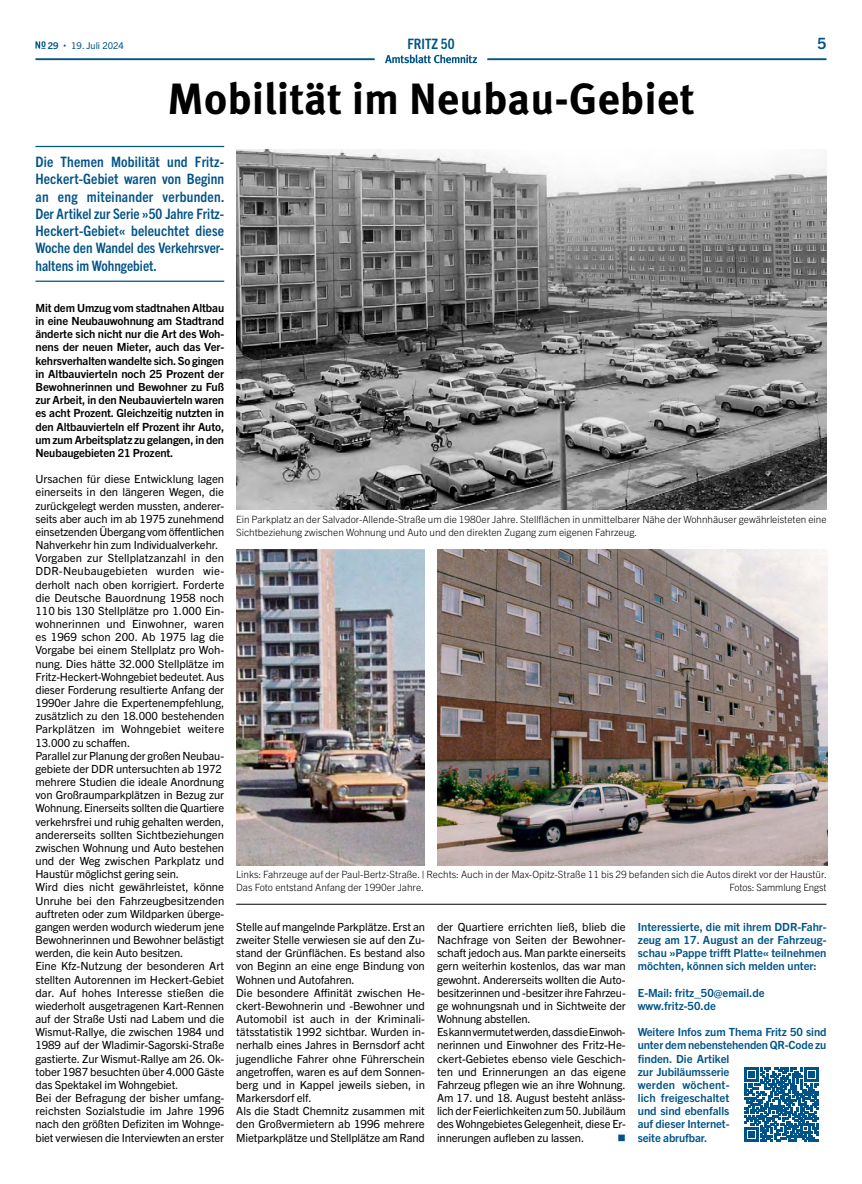
<style>
.page{position:relative;width:862px;height:1184px;background:#fff}
.page>*{position:absolute;margin:0;border:0;box-sizing:border-box;transform-origin:0 0}
.Überschrift_1_Ordnun{font:700 43.75px "Meta Pro";color:#000}
.t1{font:700 15.62px "Trade Gothic Next LT Pro";color:#005387}
.Teaser_blau_mit_Absa{font:700 condensed 14.38px/17.2px "Trade Gothic Next LT Pro";color:#005387;text-align:justify}
.Rubrikenbezeichnung{font:700 condensed 14.38px "Trade Gothic Next LT Pro";color:#005387}
.Fließtext{font:11.25px/13.1px "Trade Gothic Next LT Pro";letter-spacing:-.01em;color:#000;text-align:justify}
.Fließtext-2{font:700 11.25px/13.1px "Trade Gothic Next LT Pro";letter-spacing:-.01em;color:#000;text-align:justify}
.Fließtext-3{font:700 11.25px/13.1px "Trade Gothic Next LT Pro";letter-spacing:-.01em;color:#005387}
.Hinweistext_Artikele{font:700 11.25px/13.1px "Trade Gothic Next LT Pro";color:#005387;text-align:justify}
.Fließtext-4{font:11.25px "Wingdings";color:#005387}
.Bildunterschrift{font:300 10px/13.1px "Trade Gothic Next LT Pro";color:#000}
.Bildunterschrift_mit{font:300 10px/13.1px "Trade Gothic Next LT Pro";color:#000}
.t2{font:9.38px "Trade Gothic Next LT Pro";color:#005387}
.t3{font:700 9.38px "Trade Gothic Next LT Pro";color:#005387}
</style>
<div class="page">
<svg style="left:35px;top:41px;width:10px;height:8px"></svg>
<hr style="left:35px;top:58px;width:339px;height:2px;background:#005387">
<hr style="left:487px;top:58px;width:339px;height:2px;background:#005387">
<svg style="left:385px;top:55px;width:92px;height:8px"></svg>
<hr style="left:35px;top:146px;width:189px;height:1px;background:#005387">
<hr style="left:35px;top:280px;width:189px;height:2px;background:#005387">
<img style="left:236px;top:149px;width:590px;height:360px">
<img style="left:236px;top:549px;width:188px;height:316px">
<img style="left:437px;top:549px;width:390px;height:316px">
<hr style="left:236px;top:904px;width:590px;height:1px;background:#000">
<svg style="left:744px;top:1067px;width:74px;height:74px"></svg>
<p class="t3" style="left:48px;top:39px;width:12px">29</p>
<p class="t2" style="left:71px;top:39px;width:54px">19. Juli 2024</p>
<p class="Rubrikenbezeichnung" style="left:407px;top:34px;width:48px">FRITZ 50</p>
<h2 class="t1" style="left:817px;top:32px;width:10px">5</h2>
<p class="Überschrift_1_Ordnun" style="left:167px;top:65px;width:528px">Mobilität im Neubau-Gebiet</p>
<p class="Teaser_blau_mit_Absa" style="left:35px;top:152px;width:190px">Die Themen Mobilität und Fritz-Heckert-Gebiet waren von Beginn an eng miteinander verbunden.<br>Der Artikel zur Serie »50 Jahre Fritz-Heckert-Gebiet« beleuchtet diese Woche den Wandel des Verkehrsver&shy;haltens im Wohngebiet.</p>
<p class="Fließtext-2" style="left:35px;top:300px;width:190px">Mit dem Umzug vom stadtnahen Altbau in eine Neubauwohnung am Stadtrand änderte sich nicht nur die Art des Woh&shy;nens der neuen Mieter, auch das Ver&shy;kehrsverhalten wandelte sich. So gingen in Altbauvierteln noch 25 Prozent der Bewohnerinnen und Bewohner zu Fuß zur Arbeit, in den Neubauvierteln waren es acht Prozent. Gleichzeitig nutzten in den Altbauvierteln elf Prozent ihr Auto, um zum Arbeitsplatz zu gelangen, in den Neubaugebieten 21 Prozent.</p>
<p class="Fließtext" style="left:35px;top:472px;width:190px">Ursachen für diese Entwicklung lagen einerseits in den längeren Wegen, die zurückgelegt werden mussten, anderer&shy;seits aber auch im ab 1975 zunehmend einsetzenden Übergang vom öffentlichen Nahverkehr hin zum Individualverkehr.</p>
<p class="Fließtext" style="left:35px;top:551px;width:190px">Vorgaben zur Stellplatzanzahl in den DDR-Neubaugebieten wurden wie&shy;derholt nach oben korrigiert. Forderte die Deutsche Bauordnung 1958 noch 110 bis 130 Stellplätze pro 1.000 Ein&shy;wohnerinnen und Einwohner, waren es 1969 schon 200. Ab 1975 lag die Vorgabe bei einem Stellplatz pro Woh&shy;nung. Dies hätte 32.000 Stellplätze im Fritz-Heckert-Wohngebiet bedeutet. Aus dieser Forderung resultierte Anfang der 1990er Jahre die Expertenempfehlung, zusätzlich zu den 18.000 bestehenden Parkplätzen im Wohngebiet weitere 13.000 zu schaffen.</p>
<p class="Fließtext" style="left:35px;top:748px;width:190px">Parallel zur Planung der großen Neubau&shy;gebiete der DDR untersuchten ab 1972</p>
<p class="Fließtext" style="left:35px;top:774px;width:190px">mehrere Studien die ideale Anordnung von Großraumparkplätzen in Bezug zur Wohnung. Einerseits sollten die Quartiere verkehrsfrei und ruhig gehalten werden, andererseits sollten Sichtbeziehungen zwischen Wohnung und Auto bestehen und der Weg zwischen Parkplatz und Haustür möglichst gering sein.</p>
<p class="Fließtext" style="left:35px;top:880px;width:190px">Wird dies nicht gewährleistet, könne Unruhe bei den Fahrzeugbesitzenden auftreten oder zum Wildparken überge&shy;gangen werden wodurch wiederum jene Bewohnerinnen und Bewohner belästigt werden, die kein Auto besitzen.</p>
<p class="Fließtext" style="left:35px;top:959px;width:190px">Eine Kfz-Nutzung der besonderen Art stellten Autorennen im Heckert-Gebiet dar. Auf hohes Interesse stießen die wiederholt ausgetragenen Kart-Rennen auf der Straße Usti nad Labem und die Wismut-Rallye, die zwischen 1984 und 1989 auf der Wladimir-Sagorski-Straße gastierte. Zur Wismut-Rallye am 26. Ok&shy;tober 1987 besuchten über 4.000 Gäste das Spektakel im Wohngebiet.</p>
<p class="Fließtext" style="left:35px;top:1090px;width:190px">Bei der Befragung der bisher umfang&shy;reichsten Sozialstudie im Jahre 1996 nach den größten Defiziten im Wohnge&shy;biet verwiesen die Interviewten an erster</p>
<p class="Bildunterschrift" style="left:236px;top:512px;width:591px">Ein Parkplatz an der Salvador-Allende-Straße um die 1980er Jahre. Stellflächen in unmittelbarer Nähe der Wohnhäuser gewährleisteten eine<br>Sichtbeziehung zwischen Wohnung und Auto und den direkten Zugang zum eigenen Fahrzeug.</p>
<p class="Bildunterschrift_mit" style="left:236px;top:867px;width:592px">Links: Fahrzeuge auf der Paul-Bertz-Straße. | Rechts: Auch in der Max-Opitz-Straße 11 bis 29 befanden sich die Autos direkt vor der Haustür.<br>Das Foto entstand Anfang der 1990er Jahre.</p>
<p class="Bildunterschrift_mit" style="left:729px;top:880px;width:98px">Fotos: Sammlung Engst</p>
<p class="Fließtext" style="left:236px;top:919px;width:190px">Stelle auf mangelnde Parkplätze. Erst an zweiter Stelle verwiesen sie auf den Zu&shy;stand der Grünflächen. Es bestand also von Beginn an eine enge Bindung von Wohnen und Autofahren.</p>
<p class="Fließtext" style="left:236px;top:985px;width:190px">Die besondere Affinität zwischen He&shy;ckert-Bewohnerin und -Bewohner und Automobil ist auch in der Kriminali&shy;tätsstatistik 1992 sichtbar. Wurden in&shy;nerhalb eines Jahres in Bernsdorf acht jugendliche Fahrer ohne Führerschein angetroffen, waren es auf dem Sonnen&shy;berg und in Kappel jeweils sieben, in Markersdorf elf.</p>
<p class="Fließtext" style="left:236px;top:1103px;width:190px">Als die Stadt Chemnitz zusammen mit den Großvermietern ab 1996 mehrere Mietparkplätze und Stellplätze am Rand</p>
<p class="Fließtext" style="left:437px;top:919px;width:190px">der Quartiere errichten ließ, blieb die Nachfrage von Seiten der Bewohner&shy;schaft jedoch aus. Man parkte einerseits gern weiterhin kostenlos, das war man gewohnt. Andererseits wollten die Auto&shy;besitzerinnen und -besitzer ihre Fahrzeu&shy;ge wohnungsnah und in Sichtweite der Wohnung abstellen.</p>
<p class="Fließtext" style="left:437px;top:1024px;width:190px">Es kann vermutet werden, dass die Einwoh&shy;nerinnen und Einwohner des Fritz-He&shy;ckert-Gebietes ebenso viele Geschich&shy;ten und Erinnerungen an das eigene Fahrzeug pflegen wie an ihre Wohnung.<br>Am 17. und 18. August besteht anläss&shy;lich der Feierlichkeiten zum 50. Jubiläum des Wohngebietes Gelegenheit, diese Er&shy;innerungen aufleben zu lassen.</p>
<p class="Fließtext-4" style="left:617px;top:1131px;width:10px">■</p>
<p class="Hinweistext_Artikele" style="left:637px;top:919px;width:190px">Interessierte, die mit ihrem DDR-Fahr&shy;zeug am 17. August an der Fahrzeug&shy;schau »Pappe trifft Platte« teilnehmen möchten, können sich melden unter:</p>
<p class="Hinweistext_Artikele" style="left:637px;top:985px;width:128px">E-Mail: fritz_50@email.de</p>
<p class="Hinweistext_Artikele" style="left:637px;top:998px;width:80px">www.fritz-50.de</p>
<p class="Fließtext-3" style="left:637px;top:1024px;width:190px">Weitere Infos zum Thema Fritz 50 sind unter dem nebenstehenden QR-Code zu finden. Die Artikel<br>zur Jubiläumsserie<br>werden wöchent-<br>lich freigeschaltet<br>und sind ebenfalls<br>auf dieser Internet-<br>seite abrufbar.</p>
</div>
